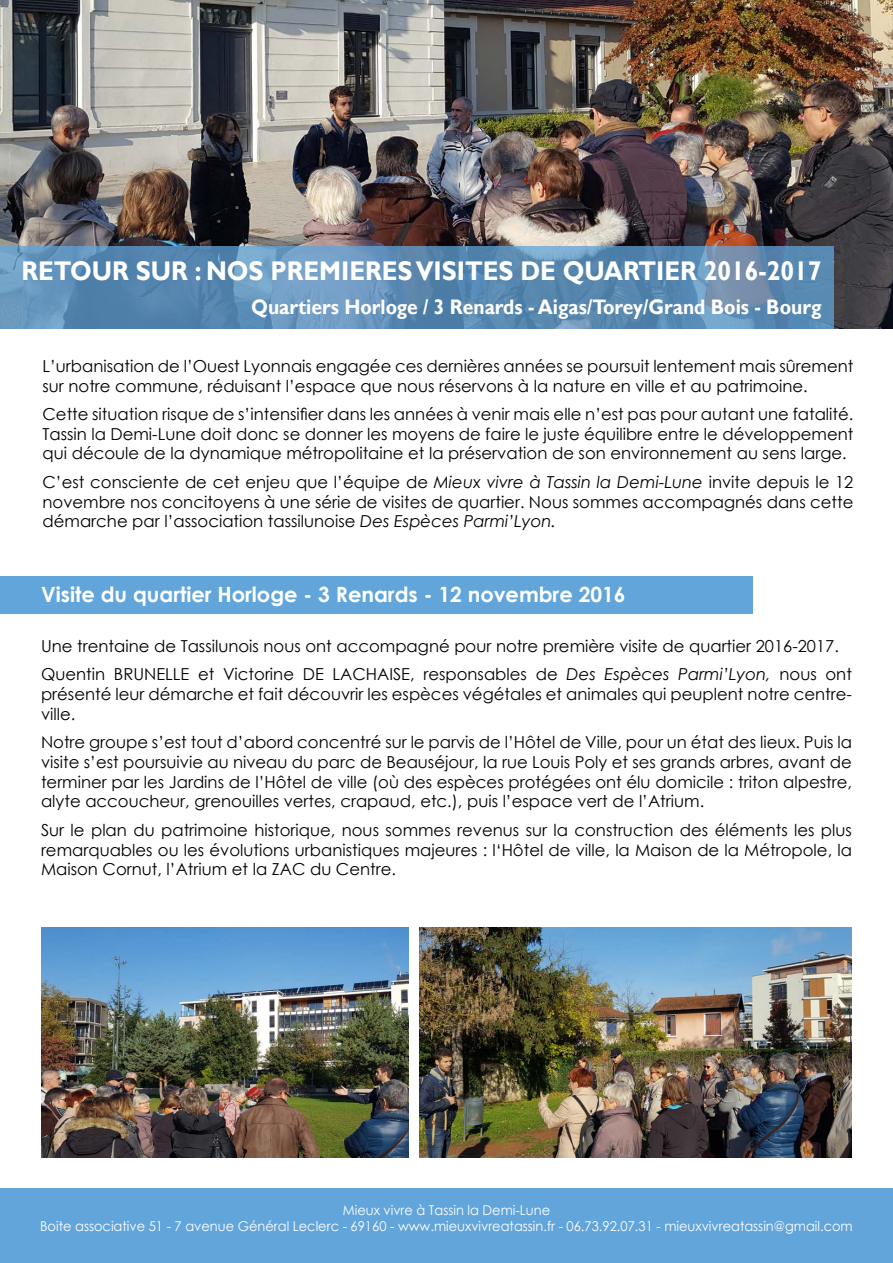
<style>
.page{position:relative;width:893px;height:1263px;background:#fff}
.page>*{position:absolute;margin:0;border:0;box-sizing:border-box;transform-origin:0 0}
.t1{font:700 27px "Gill Sans";color:#fff;scale:.92 1}
.t2{font:700 21px "Gill Sans";color:#fff;scale:.92 1}
.t3{font:700 21px "Century Gothic";color:#fff}
.t4{font:16.5px/19.8px "Century Gothic";color:#000;text-align:justify}
.t5{font:13.5px/16.2px "Century Gothic";color:#fff;text-align:center;scale:.96 1}
.s1{font-style:italic}
</style>
<div class="page">
<div style="left:0;top:576px;width:753px;height:38px;background:#62a5da"></div>
<img style="left:0;top:0;width:893px;height:329px">
<div style="left:0;top:1188px;width:893px;height:75px;background:#62a5da"></div>
<svg style="left:0;top:246px;width:834px;height:82px;background:#5e8db4"></svg>
<img style="left:41px;top:928px;width:367px;height:230px">
<img style="left:420px;top:928px;width:432px;height:230px">
<h1 class="t1" style="left:21px;top:255px;width:871px">RETOUR SUR : NOS PREMIERES VISITES DE QUARTIER 2016-2017</h1>
<p class="t2" style="left:251px;top:294px;width:621px">Quartiers Horloge / 3 Renards - Aigas/Torey/Grand Bois - Bourg</p>
<p class="t4" style="left:43px;top:356px;width:812px">L’urbanisation de l’Ouest Lyonnais engagée ces dernières années se poursuit lentement mais sûrement sur notre commune, réduisant l’espace que nous réservons à la nature en ville et au patrimoine.</p>
<p class="t4" style="left:43px;top:404px;width:812px">Cette situation risque de s’intensifier dans les années à venir mais elle n’est pas pour autant une fatalité.<br>Tassin la Demi-Lune doit donc se donner les moyens de faire le juste équilibre entre le développement qui découle de la dynamique métropolitaine et la préservation de son environnement au sens large.</p>
<p class="t4" style="left:43px;top:472px;width:812px">C’est consciente de cet enjeu que l’équipe de <span class="s1">Mieux vivre à Tassin la Demi-Lune</span> invite depuis le 12 novembre nos concitoyens à une série de visites de quartier. Nous sommes accompagnés dans cette démarche par l’association tassilunoise <span class="s1">Des Espèces Parmi’Lyon.</span></p>
<p class="t3" style="left:41px;top:579px;width:586px">Visite du quartier Horloge - 3 Renards - 12 novembre 2016</p>
<p class="t4" style="left:41px;top:631px;width:812px;line-height:28.3px">Une trentaine de Tassilunois nous ont accompagné pour notre première visite de quartier 2016-2017.<br>Quentin BRUNELLE et Victorine DE LACHAISE, responsables de <span class="s1">Des Espèces Parmi’Lyon,</span> nous ont</p>
<p class="t4" style="left:41px;top:684px;width:812px">présenté leur démarche et fait découvrir les espèces végétales et animales qui peuplent notre centre&shy;ville.</p>
<p class="t4" style="left:41px;top:732px;width:812px">Notre groupe s’est tout d’abord concentré sur le parvis de l’Hôtel de Ville, pour un état des lieux. Puis la visite s’est poursuivie au niveau du parc de Beauséjour, la rue Louis Poly et ses grands arbres, avant de terminer par les Jardins de l’Hôtel de ville (où des espèces protégées ont élu domicile : triton alpestre, alyte accoucheur, grenouilles vertes, crapaud, etc.), puis l’espace vert de l’Atrium.</p>
<p class="t4" style="left:41px;top:820px;width:812px">Sur le plan du patrimoine historique, nous sommes revenus sur la construction des éléments les plus remarquables ou les évolutions urbanistiques majeures : l‘Hôtel de ville, la Maison de la Métropole, la Maison Cornut, l’Atrium et la ZAC du Centre.</p>
<p class="t5" style="left:40px;top:1202px;width:848px">Mieux vivre à Tassin la Demi-Lune<br>Boite associative 51 - 7 avenue Général Leclerc - 69160 - www.mieuxvivreatassin.fr - 06.73.92.07.31 - mieuxvivreatassin@gmail.com</p>
</div>
